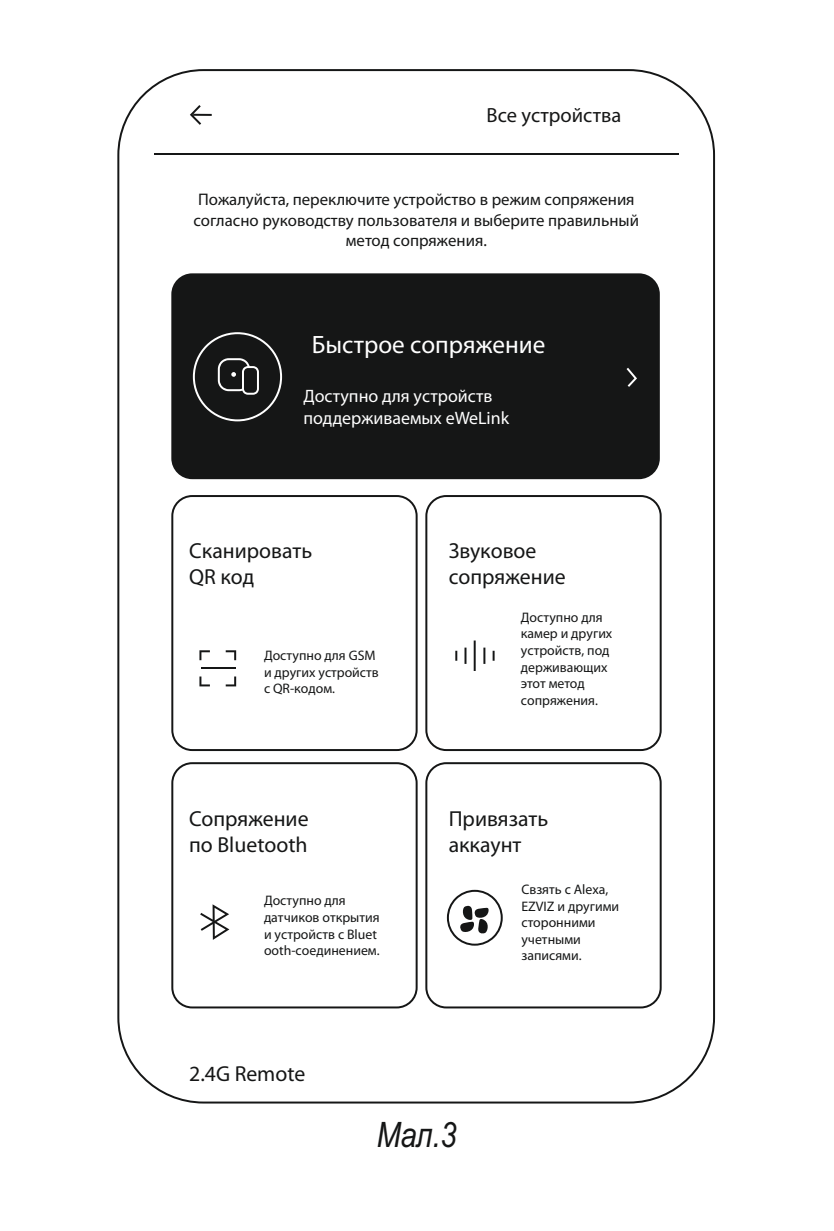
<style>
.page{position:relative;width:834px;height:1231px;background:#fff}
.page>*{position:absolute;margin:0;border:0;box-sizing:border-box;transform-origin:0 0}
.t1{font:italic 35px "Arial Narrow";color:#151616}
.t2{font:25.2px "Myriad Pro";color:#fff}
.t3{font:21.7px/26.2px "Myriad Pro";color:#151616}
.t4{font:20.65px "Myriad Pro";color:#151616}
.t5{font:17.85px/21.7px "Myriad Pro";color:#fff}
.t6{font:16.8px/20.3px "Myriad Pro";color:#151616;text-align:center}
.t7{font:13.65px/16.4px "Myriad Pro";color:#151616}
</style>
<div class="page">
<svg style="left:190px;top:105px;width:22px;height:20px"></svg>
<hr style="left:154px;top:152px;width:524px;height:2px;background:#151616">
<div style="left:171px;top:273px;width:488px;height:206px;background:#151616;border:2px solid #151616;border-radius:20px"></div>
<div style="left:171px;top:495px;width:246px;height:256px;border:2px solid #151616;border-radius:20px"></div>
<div style="left:171px;top:762px;width:246px;height:246px;border:2px solid #151616;border-radius:20px"></div>
<div style="left:425px;top:495px;width:236px;height:256px;border:2px solid #151616;border-radius:20px"></div>
<div style="left:425px;top:762px;width:236px;height:246px;border:2px solid #151616;border-radius:20px"></div>
<svg style="left:626px;top:368px;width:11px;height:19px"></svg>
<svg style="left:193px;top:332px;width:89px;height:89px"></svg>
<svg style="left:199px;top:650px;width:11px;height:10px"></svg>
<svg style="left:199px;top:676px;width:11px;height:10px"></svg>
<svg style="left:226px;top:650px;width:10px;height:10px"></svg>
<svg style="left:226px;top:676px;width:10px;height:10px"></svg>
<hr style="left:201px;top:667px;width:34px;height:2px;background:#151616">
<svg style="left:455px;top:650px;width:2px;height:10px"></svg>
<svg style="left:492px;top:650px;width:2px;height:10px"></svg>
<svg style="left:483px;top:647px;width:2px;height:16px"></svg>
<hr style="left:473px;top:640px;width:2px;height:31px;background:#151616">
<svg style="left:464px;top:647px;width:2px;height:16px"></svg>
<svg style="left:200px;top:904px;width:29px;height:35px"></svg>
<svg style="left:447px;top:889px;width:55px;height:56px"></svg>
<h3 class="t4" style="left:486px;top:107px;width:136px">Все устройства</h3>
<p class="t6" style="left:193px;top:191px;width:447px">Пожалуйста, переключите устройство в режим сопряжения согласно руководству пользователя и выберите правильный метод сопряжения.</p>
<h2 class="t2" style="left:312px;top:334px;width:235px">Быстрое сопряжение</h2>
<h3 class="t5" style="left:303px;top:387px;width:207px">Доступно для устройств поддерживаемых eWeLink</h3>
<h3 class="t3" style="left:189px;top:539px;width:125px">Сканировать<br>QR код</h3>
<p class="t7" style="left:264px;top:648px;width:116px">Доступно для GSM и других устройств с QR-кодом.</p>
<h3 class="t3" style="left:189px;top:807px;width:121px">Сопряжение по Bluetooth</h3>
<p class="t7" style="left:264px;top:893px;width:117px">Доступно для датчиков открытия и устройств с Bluet ooth-соединением.</p>
<h3 class="t3" style="left:189px;top:1061px;width:118px">2.4G Remote</h3>
<h3 class="t3" style="left:448px;top:539px;width:118px">Звуковое сопряжение</h3>
<p class="t7" style="left:521px;top:610px;width:93px">Доступно для камер и других устройств, под держивающих этот метод сопряжения.</p>
<h3 class="t3" style="left:448px;top:807px;width:101px">Привязать аккаунт</h3>
<p class="t7" style="left:521px;top:882px;width:99px">Свзять с Alexa,<br>EZVIZ и другими сторонними учетными записями.</p>
<h1 class="t1" style="left:376px;top:1121px;width:82px">Мал.3</h1>
</div>
